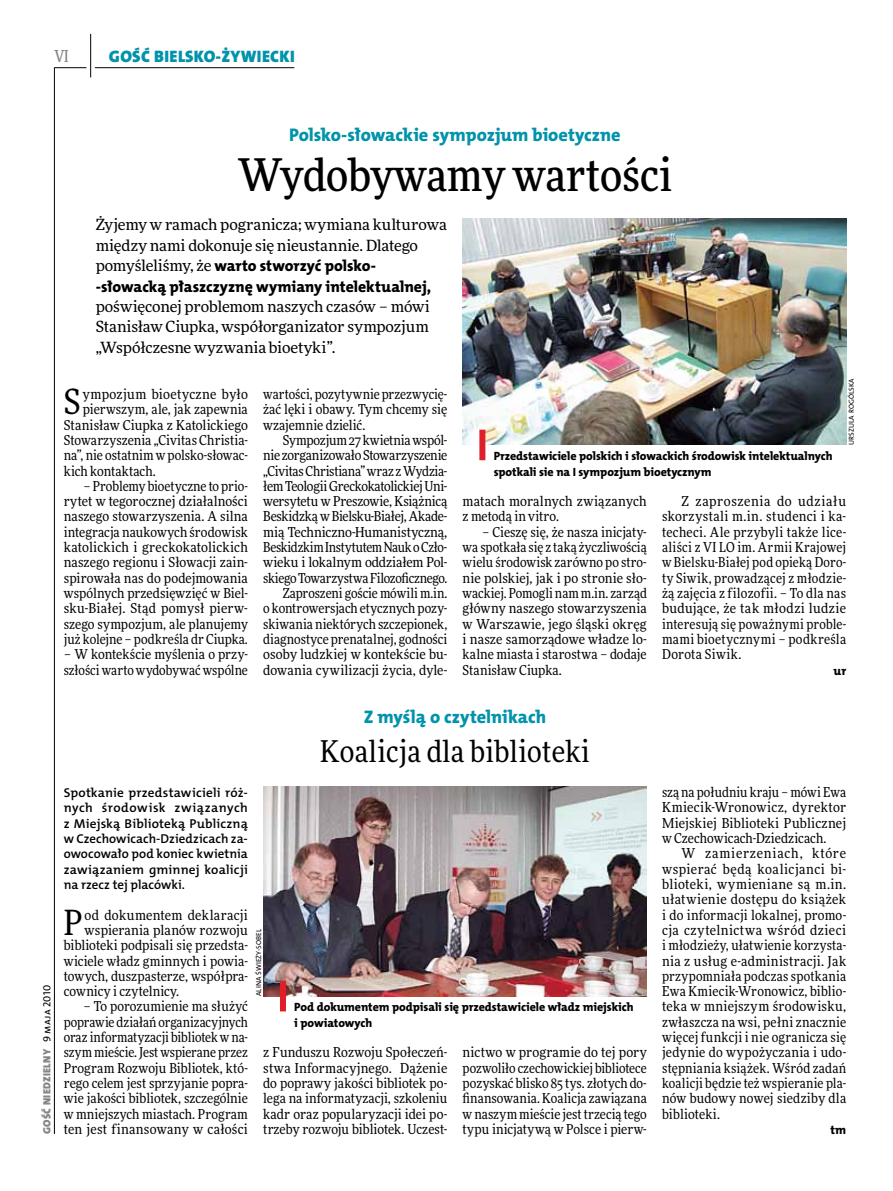
<style>
.page{position:relative;width:893px;height:1191px;background:#fff}
.page>*{position:absolute;margin:0;border:0;box-sizing:border-box;transform-origin:0 0}
.t1{font:500 45px "Freeday Narrow";color:#000}
.t2{font:34.8px "Freeday Narrow News";color:#000}
.t3{font:30px "Freeday Narrow News";letter-spacing:.01em;color:#000}
.t4{font:18.3px "The Mix HP8 Ex Bld";letter-spacing:-.005em;color:#0093aa}
.t5{font:16.65px "The Mix HP9 Blk";letter-spacing:.02em;color:#0093aa}
.t6{font:500 16.5px "Freeday Narrow";color:#858486;scale:.9 1}
.t7{font:15.75px/20.4px "The Mix HP8 Ex Bld";letter-spacing:-.005em;color:#000}
.t8{font:15.45px/20.4px "Freeday News";letter-spacing:-.005em;color:#000}
.t9{font:13.65px/15.3px "Freeday Narrow News";color:#000;text-align:justify}
.t10{font:13.65px "Freeday Narrow News";letter-spacing:.02em;color:#000}
.t11{font:12.9px/15.3px "The Mix HP6 Se Bld";letter-spacing:.01em;color:#000;text-align:justify}
.t12{font:12.3px "The Mix HP8 Ex Bld";color:#000}
.t13{font:12px/15.3px "The Mix HP8 Ex Bld";letter-spacing:-.005em;color:#000}
.t14{font:10.5px "The Mix HP9 Blk";letter-spacing:.025em;color:#858486}
.t15{font:7.2px "The Mix HP5 Plain";letter-spacing:.015em;color:#000}
.s1{font-family:"Freeday News";font-size:15.45px}
.s2{font-family:"The Mix HP5 Plain";color:#000}
</style>
<div class="page">
<hr style="left:54px;top:67px;width:1px;height:1067px;background:#000">
<hr style="left:90px;top:34px;width:1px;height:43px;background:#000">
<hr style="left:54px;top:67px;width:32px;height:1px;background:#000">
<hr style="left:95px;top:67px;width:199px;height:1px;background:#000">
<img style="left:463px;top:218px;width:383px;height:227px">
<div style="left:479px;top:430px;width:6px;height:30px;background:#df1e2a"></div>
<img style="left:263px;top:787px;width:384px;height:209px">
<div style="left:280px;top:981px;width:6px;height:30px;background:#df1e2a"></div>
<p class="t6" style="left:54px;top:46px;width:17px">VI</p>
<p class="t5" style="left:109px;top:46px;width:187px">GOŚĆ BIELSKO-ŻYWIECKI</p>
<h3 class="t4" style="left:289px;top:123px;width:333px">Polsko-słowackie sympozjum bioetyczne</h3>
<h1 class="t1" style="left:238px;top:147px;width:436px">Wydobywamy wartości</h1>
<p class="t8" style="left:96px;top:214px;width:353px">Żyjemy w ramach pogranicza; wymiana kulturowa między nami dokonuje się nieustannie. Dlatego</p>
<p class="t7" style="left:96px;top:256px;width:337px"><span class="s1">pomyśleliśmy, że</span> warto stworzyć polsko--słowacką płaszczyznę wymiany intelektualnej,</p>
<p class="t8" style="left:96px;top:296px;width:336px;text-align:justify">poświęconej problemom naszych czasów – mówi Stanisław Ciupka, współorganizator sympozjum „Współczesne wyzwania bioetyki”.</p>
<h2 class="t2" style="left:64px;top:380px;width:18px">S</h2>
<p class="t10" style="left:83px;top:386px;width:167px">ympozjum bioetyczne było</p>
<p class="t9" style="left:83px;top:401px;width:167px">pierwszym, ale, jak zapewnia</p>
<p class="t9" style="left:64px;top:417px;width:186px">Stanisław Ciupka z Katolickiego</p>
<p class="t9" style="left:64px;top:432px;width:186px">Stowarzyszenia „Civitas Christia-</p>
<p class="t9" style="left:64px;top:447px;width:186px">na”, nie ostatnim w polsko-słowac-</p>
<p class="t9" style="left:64px;top:463px;width:93px">kich kontaktach.</p>
<p class="t9" style="left:64px;top:478px;width:186px;text-indent:20px">– Problemy bioetyczne to prio&shy;rytet w tegorocznej działalności naszego stowarzyszenia. A silna integracja naukowych środowisk katolickich i greckokatolickich naszego regionu i Słowacji zain&shy;spirowała nas do podejmowania wspólnych przedsięwzięć w Biel&shy;sku-Białej. Stąd pomysł pierw&shy;szego sympozjum, ale planujemy już kolejne – podkreśla dr Ciupka.</p>
<p class="t9" style="left:64px;top:646px;width:186px">– W kontekście myślenia o przy&shy;szłości warto wydobywać wspólne</p>
<p class="t9" style="left:263px;top:386px;width:186px">wartości, pozytywnie przezwycię&shy;żać lęki i obawy. Tym chcemy się wzajemnie dzielić.</p>
<p class="t9" style="left:263px;top:432px;width:186px;text-align:right">Sympozjum 27 kwietnia wspól&shy;nie zorganizowało Stowarzyszenie „Civitas Christiana” wraz z Wydzia&shy;łem Teologii Greckokatolickiej Uni&shy;wersytetu w Preszowie, Książnicą Beskidzką w Bielsku-Białej, Akade&shy;mią Techniczno-Humanistyczną, Beskidzkim Instytutem Nauk o Czło&shy;wieku i lokalnym oddziałem Pol&shy;skiego Towarzystwa Filozoficznego.<br>Zaproszeni goście mówili m.in.<br>o kontrowersjach etycznych pozy&shy;skiwania niektórych szczepionek, diagnostyce prenatalnej, godności osoby ludzkiej w kontekście bu&shy;dowania cywilizacji życia, dyle-</p>
<p class="t13" style="left:494px;top:448px;width:340px">Przedstawiciele polskich i słowackich środowisk intelektualnych spotkali sie na I sympozjum bioetycznym</p>
<p class="t15" style="left:847px;top:445px;width:67px;rotate:-90deg">Urszu la Rogólska</p>
<p class="t9" style="left:463px;top:493px;width:186px">matach moralnych związanych z metodą in vitro.</p>
<p class="t9" style="left:463px;top:524px;width:186px;text-indent:20px">– Cieszę się, że nasza inicjaty&shy;wa spotkała się z taką życzliwością wielu środowisk zarówno po stro&shy;nie polskiej, jak i po stronie sło&shy;wackiej. Pomogli nam m.in. zarząd główny naszego stowarzyszenia w Warszawie, jego śląski okręg i nasze samorządowe władze lo&shy;kalne miasta i starostwa – dodaje Stanisław Ciupka.</p>
<p class="t9" style="left:662px;top:493px;width:186px;text-indent:20px">Z zaproszenia do udziału skorzystali m.in. studenci i ka&shy;techeci. Ale przybyli także lice&shy;aliści z VI LO im. Armii Krajowej w Bielsku-Białej pod opieką Doro&shy;ty Siwik, prowadzącej z młodzie&shy;żą zajęcia z filozofii. – To dla nas budujące, że tak młodzi ludzie interesują się poważnymi proble&shy;mami bioetycznymi – podkreśla Dorota Siwik.</p>
<p class="t12" style="left:833px;top:662px;width:14px">ur</p>
<p class="t14" style="left:40px;top:1134px;width:150px;rotate:-90deg">GOŚĆ NIEDZIELNY <span class="s2">9 maja 2010</span></p>
<h3 class="t4" style="left:364px;top:705px;width:184px">Z myślą o czytelnikach</h3>
<h3 class="t3" style="left:320px;top:732px;width:271px">Koalicja dla biblioteki</h3>
<p class="t11" style="left:64px;top:785px;width:186px">Spotkanie przedstawicieli róż&shy;nych środowisk związanych z Miejską Biblioteką Publiczną w Czechowicach-Dziedzicach za&shy;owocowało pod koniec kwietnia zawiązaniem gminnej koalicji na rzecz tej placówki.</p>
<h2 class="t2" style="left:64px;top:901px;width:20px">P</h2>
<p class="t10" style="left:85px;top:906px;width:165px">od dokumentem deklaracji</p>
<p class="t9" style="left:85px;top:922px;width:165px">wspierania planów rozwoju</p>
<p class="t9" style="left:64px;top:937px;width:186px">biblioteki podpisali się przedsta-</p>
<p class="t9" style="left:64px;top:953px;width:186px">wiciele władz gminnych i powia-</p>
<p class="t9" style="left:64px;top:968px;width:186px">towych, duszpasterze, współpra-</p>
<p class="t9" style="left:64px;top:983px;width:117px">cownicy i czytelnicy.</p>
<p class="t9" style="left:64px;top:998px;width:186px;text-indent:20px">– To porozumienie ma służyć poprawie działań organizacyjnych oraz informatyzacji bibliotek w na&shy;szym mieście. Jest wspierane przez Program Rozwoju Bibliotek, któ&shy;rego celem jest sprzyjanie popra&shy;wie jakości bibliotek, szczególnie w mniejszych miastach. Program ten jest finansowany w całości</p>
<p class="t15" style="left:254px;top:996px;width:69px;rotate:-90deg">Alina Świeży-Sobel</p>
<p class="t13" style="left:294px;top:1000px;width:341px">Pod dokumentem podpisali się przedstawiciele władz miejskich i powiatowych</p>
<p class="t9" style="left:263px;top:1044px;width:186px">z Funduszu Rozwoju Społeczeń&shy;stwa Informacyjnego. Dążenie do poprawy jakości bibliotek po&shy;lega na informatyzacji, szkoleniu kadr oraz popularyzacji idei po&shy;trzeby rozwoju bibliotek. Uczest-</p>
<p class="t9" style="left:463px;top:1044px;width:186px">nictwo w programie do tej pory pozwoliło czechowickiej bibliotece pozyskać blisko 85 tys. złotych do&shy;finansowania. Koalicja zawiązana w naszym mieście jest trzecią tego typu inicjatywą w Polsce i pierw-</p>
<p class="t9" style="left:662px;top:784px;width:186px">szą na południu kraju – mówi Ewa Kmiecik-Wronowicz, dyrektor Miejskiej Biblioteki Publicznej w Czechowicach-Dziedzicach.</p>
<p class="t9" style="left:662px;top:845px;width:186px;text-indent:20px">W zamierzeniach, które wspierać będą koalicjanci bi&shy;blioteki, wymieniane są m.in. ułatwienie dostępu do książek i do informacji lokalnej, promo&shy;cja czytelnictwa wśród dzieci i młodzieży, ułatwienie korzysta&shy;nia z usług e-administracji. Jak przypomniała podczas spotkania Ewa Kmiecik-Wronowicz, biblio&shy;teka w mniejszym środowisku, zwłaszcza na wsi, pełni znacznie więcej funkcji i nie ogranicza się jedynie do wypożyczania i udo&shy;stępniania książek. Wśród zadań koalicji będzie też wspieranie pla&shy;nów budowy nowej siedziby dla biblioteki.</p>
<p class="t12" style="left:830px;top:1122px;width:16px">tm</p>
</div>
